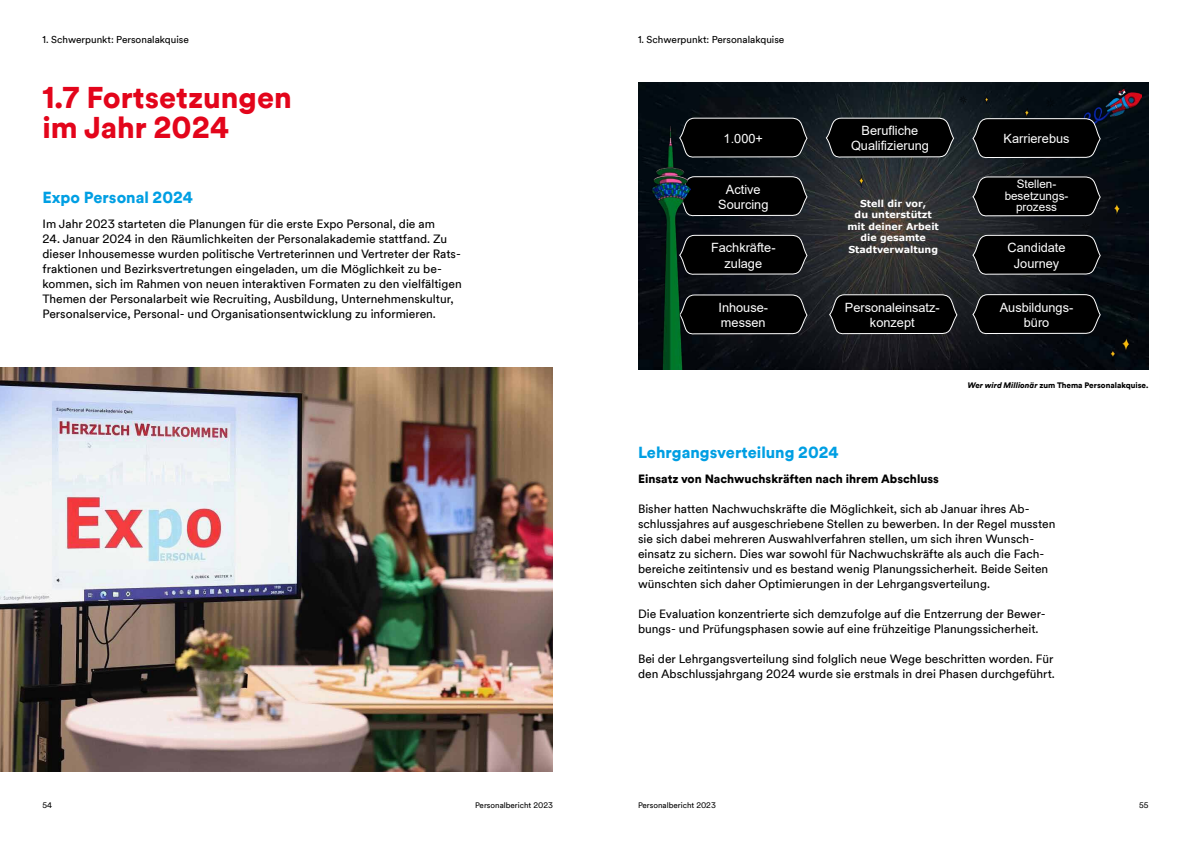
<style>
.page{position:relative;width:1191px;height:842px;background:#fff}
.page>*{position:absolute;margin:0;border:0;box-sizing:border-box;transform-origin:0 0}
.t1{font:900 30px/30px "Duesseldorf Circular TT";color:#e3051b}
.t2{font:900 16px "Duesseldorf Circular TT";color:#009fe3}
.t3{font:12.8px/15.3px "Arial";color:#fff;text-align:center}
.t4{font:12px/15px "Duesseldorf Circular TT";color:#000}
.t5{font:900 12px "Duesseldorf Circular TT";color:#000}
.t6{font:11.7px/11.2px "Arial";color:#fff;text-align:center}
.t7{font:10px "Duesseldorf Circular TT";color:#000}
.t8{font:700 9.6px/11.5px "Verdana";color:#fff;text-align:center}
.t9{font:8px "Duesseldorf Circular TT";color:#000}
.t10{font:900 8px "Duesseldorf Circular TT";color:#000}
.s1{font-style:italic}
</style>
<div class="page">
<img style="left:0;top:368px;width:553px;height:403px">
<img style="left:638px;top:83px;width:510px;height:287px">
<img style="left:858px;top:95px;width:271px;height:266px">
<svg style="left:678px;top:117px;width:130px;height:41px;background:#0f0f10"></svg>
<svg style="left:690px;top:234px;width:118px;height:41px;background:#0f0f10"></svg>
<svg style="left:690px;top:294px;width:118px;height:41px;background:#0e0f0f"></svg>
<svg style="left:828px;top:294px;width:129px;height:41px;background:#111112"></svg>
<svg style="left:971px;top:294px;width:130px;height:40px;background:#101010"></svg>
<svg style="left:971px;top:234px;width:130px;height:41px;background:#111112"></svg>
<svg style="left:971px;top:176px;width:130px;height:41px;background:#111112"></svg>
<img style="left:1081px;top:88px;width:60px;height:37px">
<svg style="left:971px;top:118px;width:130px;height:40px;background:#101112"></svg>
<svg style="left:690px;top:176px;width:118px;height:41px;background:#0f0f10"></svg>
<img style="left:651px;top:125px;width:39px;height:245px">
<svg style="left:825px;top:117px;width:129px;height:41px;background:#111213"></svg>
<p class="t7" style="left:43px;top:32px;width:148px">1. Schwerpunkt: Personalakquise</p>
<p class="t7" style="left:638px;top:32px;width:148px">1. Schwerpunkt: Personalakquise</p>
<h1 class="t1" style="left:43px;top:81px;width:251px">1.7 Fortsetzungen im Jahr 2024</h1>
<p class="t3" style="left:723px;top:130px;width:41px">1.000+</p>
<p class="t3" style="left:851px;top:123px;width:79px">Berufliche<br>Qualifizierung</p>
<p class="t3" style="left:1003px;top:131px;width:67px">Karrierebus</p>
<h2 class="t2" style="left:43px;top:186px;width:152px">Expo Personal 2024</h2>
<p class="t4" style="left:43px;top:215px;width:394px">Im Jahr 2023 starteten die Planungen für die erste Expo Personal, die am</p>
<p class="t4" style="left:43px;top:230px;width:421px">24. Januar 2024 in den Räumlichkeiten der Personalakademie stattfand. Zu dieser Inhousemesse wurden politische Vertreterinnen und Vertreter der Rats&shy;fraktionen und Bezirksvertretungen eingeladen, um die Möglichkeit zu be&shy;kommen, sich im Rahmen von neuen interaktiven Formaten zu den vielfältigen Themen der Personalarbeit wie Recruiting, Ausbildung, Unternehmenskultur, Personalservice, Personal- und Organisationsentwicklung zu informieren.</p>
<p class="t6" style="left:1004px;top:179px;width:65px">Stellen&shy;besetzungs&shy;prozess</p>
<p class="t3" style="left:718px;top:181px;width:52px">Active<br>Sourcing</p>
<p class="t8" style="left:847px;top:197px;width:93px">Stell dir vor,<br>du unterstützt mit deiner Arbeit die gesamte<br>Stadtverwaltung</p>
<p class="t3" style="left:711px;top:240px;width:66px">Fachkräfte&shy;zulage</p>
<p class="t3" style="left:718px;top:300px;width:51px;text-align:left">Inhouse&shy;messen</p>
<p class="t3" style="left:845px;top:299px;width:96px">Personaleinsatz&shy;konzept</p>
<p class="t3" style="left:999px;top:299px;width:75px">Ausbildungs&shy;büro</p>
<p class="t3" style="left:1007px;top:240px;width:60px">Candidate<br>Journey</p>
<p class="t10" style="left:967px;top:379px;width:182px"><span class="s1">Wer wird Millionär</span> zum Thema Personalakquise.</p>
<h2 class="t2" style="left:638px;top:441px;width:202px">Lehrgangsverteilung 2024</h2>
<p class="t5" style="left:638px;top:470px;width:302px">Einsatz von Nachwuchskräften nach ihrem Abschluss</p>
<p class="t4" style="left:638px;top:500px;width:419px">Bisher hatten Nachwuchskräfte die Möglichkeit, sich ab Januar ihres Ab&shy;schlussjahres auf ausgeschriebene Stellen zu bewerben. In der Regel mussten sie sich dabei mehreren Auswahlverfahren stellen, um sich ihren Wunsch&shy;einsatz zu sichern. Dies war sowohl für Nachwuchskräfte als auch die Fach&shy;bereiche zeitintensiv und es bestand wenig Planungssicherheit. Beide Seiten wünschten sich daher Optimierungen in der Lehrgangsverteilung.</p>
<p class="t4" style="left:638px;top:605px;width:409px">Die Evaluation konzentrierte sich demzufolge auf die Entzerrung der Bewer&shy;bungs- und Prüfungsphasen sowie auf eine frühzeitige Planungssicherheit.</p>
<p class="t4" style="left:638px;top:650px;width:418px">Bei der Lehrgangsverteilung sind folglich neue Wege beschritten worden. Für den Abschlussjahrgang 2024 wurde sie erstmals in drei Phasen durchgeführt.</p>
<p class="t9" style="left:43px;top:799px;width:11px">54</p>
<p class="t9" style="left:475px;top:799px;width:79px">Personalbericht 2023</p>
<p class="t9" style="left:638px;top:799px;width:79px">Personalbericht 2023</p>
<p class="t9" style="left:1139px;top:799px;width:11px">55</p>
</div>
